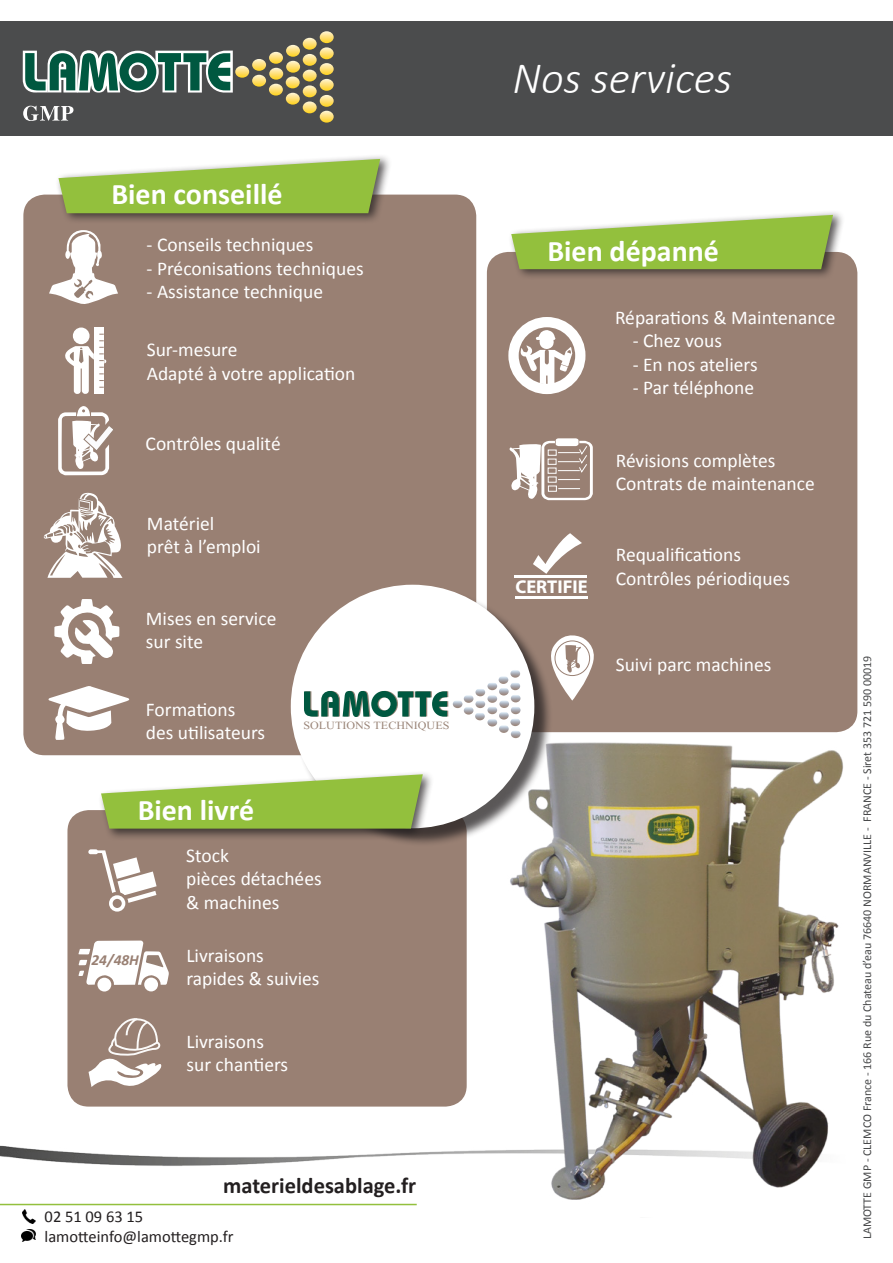
<style>
.page{position:relative;width:893px;height:1263px;background:#fff}
.page>*{position:absolute;margin:0;border:0;box-sizing:border-box;transform-origin:0 0}
.t1{font:italic 300 45px "Calibri";color:#fff}
.t2{font:700 30px "Calibri";color:#fff}
.t3{font:700 22.5px "Calibri";color:#231f20}
.t4{font:19.5px/23.4px "Calibri";color:#fff}
.t5{font:700 18.6px "Myriad Pro";color:#fff}
.t6{font:16.5px/19.8px "Calibri";color:#231f20}
.t7{font:italic 700 15.3px "Calibri";color:#998073}
.t8{font:13.8px "Aparajita";color:#9b8679;scale:1.09 1}
.t9{font:12px "Calibri";color:#464748}
</style>
<div class="page">
<div style="left:0;top:21px;width:893px;height:115px;background:#4b4c4d"></div>
<div style="left:487px;top:252px;width:370px;height:480px;background:#998073;border-radius:21px"></div>
<div style="left:23px;top:195px;width:453px;height:560px;background:#998073;border-radius:21px"></div>
<div style="left:67px;top:810px;width:400px;height:296px;background:#998073;border-radius:21px"></div>
<svg style="left:48px;top:686px;width:82px;height:54px"></svg>
<svg style="left:49px;top:230px;width:69px;height:74px"></svg>
<svg style="left:73px;top:327px;width:17px;height:17px"></svg>
<div style="left:95px;top:327px;width:9px;height:67px;background:#fff"></div>
<svg style="left:65px;top:334px;width:41px;height:60px"></svg>
<svg style="left:58px;top:406px;width:55px;height:69px"></svg>
<svg style="left:43px;top:492px;width:79px;height:86px"></svg>
<svg style="left:54px;top:599px;width:65px;height:65px"></svg>
<svg style="left:88px;top:849px;width:69px;height:63px"></svg>
<div style="left:109px;top:895px;width:16px;height:16px;border:4px solid #fff;border-radius:50%"></div>
<svg style="left:78px;top:940px;width:91px;height:45px"></svg>
<div style="left:97px;top:978px;width:14px;height:13px;background:#fff;border-radius:50%"></div>
<div style="left:144px;top:977px;width:14px;height:14px;background:#fff;border-radius:50%"></div>
<svg style="left:89px;top:1018px;width:73px;height:69px"></svg>
<div style="left:508px;top:317px;width:77px;height:77px;border:10px solid #fff;border-radius:50%"></div>
<svg style="left:520px;top:330px;width:52px;height:55px"></svg>
<svg style="left:509px;top:438px;width:84px;height:62px"></svg>
<svg style="left:533px;top:533px;width:49px;height:41px"></svg>
<hr style="left:515px;top:575px;width:72px;height:2px;background:#fff">
<hr style="left:515px;top:597px;width:72px;height:2px;background:#fff">
<hr style="left:515px;top:577px;width:72px;height:1px;background:#fff">
<hr style="left:515px;top:596px;width:72px;height:1px;background:#fff">
<svg style="left:553px;top:635px;width:41px;height:66px"></svg>
<div style="left:555px;top:641px;width:35px;height:35px;border:1px solid #998073;border-radius:50%"></div>
<div style="left:55px;top:154px;width:337px;height:70px;background:#231f20;opacity:.75"></div>
<svg style="left:58px;top:159px;width:322px;height:54px;background:#a4c75f"></svg>
<div style="left:293px;top:587px;width:260px;height:260px;background:#231f20;opacity:.75"></div>
<div style="left:291px;top:585px;width:243px;height:243px;background:#fff;border-radius:50%"></div>
<div style="left:508px;top:210px;width:337px;height:70px;background:#231f20;opacity:.75"></div>
<svg style="left:511px;top:215px;width:322px;height:54px;background:#a4c75f"></svg>
<div style="left:98px;top:771px;width:337px;height:70px;background:#231f20;opacity:.75"></div>
<svg style="left:101px;top:774px;width:322px;height:55px"></svg>
<img style="left:0;top:1145px;width:502px;height:21px">
<img style="left:502px;top:730px;width:344px;height:470px">
<hr style="left:0;top:1204px;width:417px;height:1px;background:#93c03d">
<img style="left:22px;top:1210px;width:14px;height:13px">
<img style="left:21px;top:1230px;width:15px;height:11px">
<svg style="left:304px;top:670px;width:217px;height:68px"></svg>
<svg style="left:23px;top:31px;width:311px;height:92px"></svg>
<h2 class="t2" style="left:111px;top:175px;width:173px">Bien conseillé</h2>
<p class="t4" style="left:147px;top:233px;width:168px">- Conseils techniques</p>
<p class="t4" style="left:147px;top:256px;width:219px">- Préconisations techniques</p>
<p class="t4" style="left:147px;top:280px;width:178px">- Assistance technique</p>
<p class="t4" style="left:147px;top:338px;width:210px">Sur-mesure<br>Adapté à votre application</p>
<p class="t4" style="left:146px;top:432px;width:137px">Contrôles qualité</p>
<p class="t4" style="left:147px;top:512px;width:115px">Matériel<br>prêt à l’emploi</p>
<p class="t4" style="left:146px;top:606px;width:132px">Mises en service sur site</p>
<p class="t4" style="left:146px;top:698px;width:121px">Formations des utilisateurs</p>
<h2 class="t2" style="left:138px;top:791px;width:118px">Bien livré</h2>
<p class="t8" style="left:303px;top:718px;width:135px">SOLUTIONS TECHNIQUES</p>
<p class="t7" style="left:91px;top:950px;width:49px">24/48H</p>
<p class="t4" style="left:186px;top:844px;width:137px">Stock<br>pièces détachées &amp; machines</p>
<p class="t4" style="left:186px;top:943px;width:135px">Livraisons rapides &amp; suivies</p>
<p class="t4" style="left:186px;top:1030px;width:103px">Livraisons sur chantiers</p>
<p class="t3" style="left:223px;top:1171px;width:195px">materieldesablage.fr</p>
<p class="t6" style="left:45px;top:1206px;width:190px">02 51 09 63 15 lamotteinfo@lamottegmp.fr</p>
<h1 class="t1" style="left:512px;top:50px;width:221px">Nos services</h1>
<h2 class="t2" style="left:547px;top:232px;width:173px">Bien dépanné</h2>
<p class="t4" style="left:615px;top:306px;width:222px">Réparations &amp; Maintenance</p>
<p class="t4" style="left:633px;top:329px;width:91px">- Chez vous</p>
<p class="t4" style="left:633px;top:353px;width:127px">- En nos ateliers</p>
<p class="t4" style="left:633px;top:376px;width:123px">- Par téléphone</p>
<p class="t5" style="left:515px;top:575px;width:74px">CERTIFIE</p>
<p class="t4" style="left:616px;top:449px;width:201px">Révisions complètes<br>Contrats de maintenance</p>
<p class="t4" style="left:616px;top:543px;width:176px">Requalifications<br>Contrôles périodiques</p>
<p class="t4" style="left:616px;top:653px;width:157px">Suivi parc machines</p>
<p class="t9" style="left:859px;top:1239px;width:585px;rotate:-90deg">LAMOTTE GMP - CLEMCO France - 166 Rue du Chateau d’eau 76640 NORMANVILLE - FRANCE - Siret 353 721 590 00019</p>
</div>
